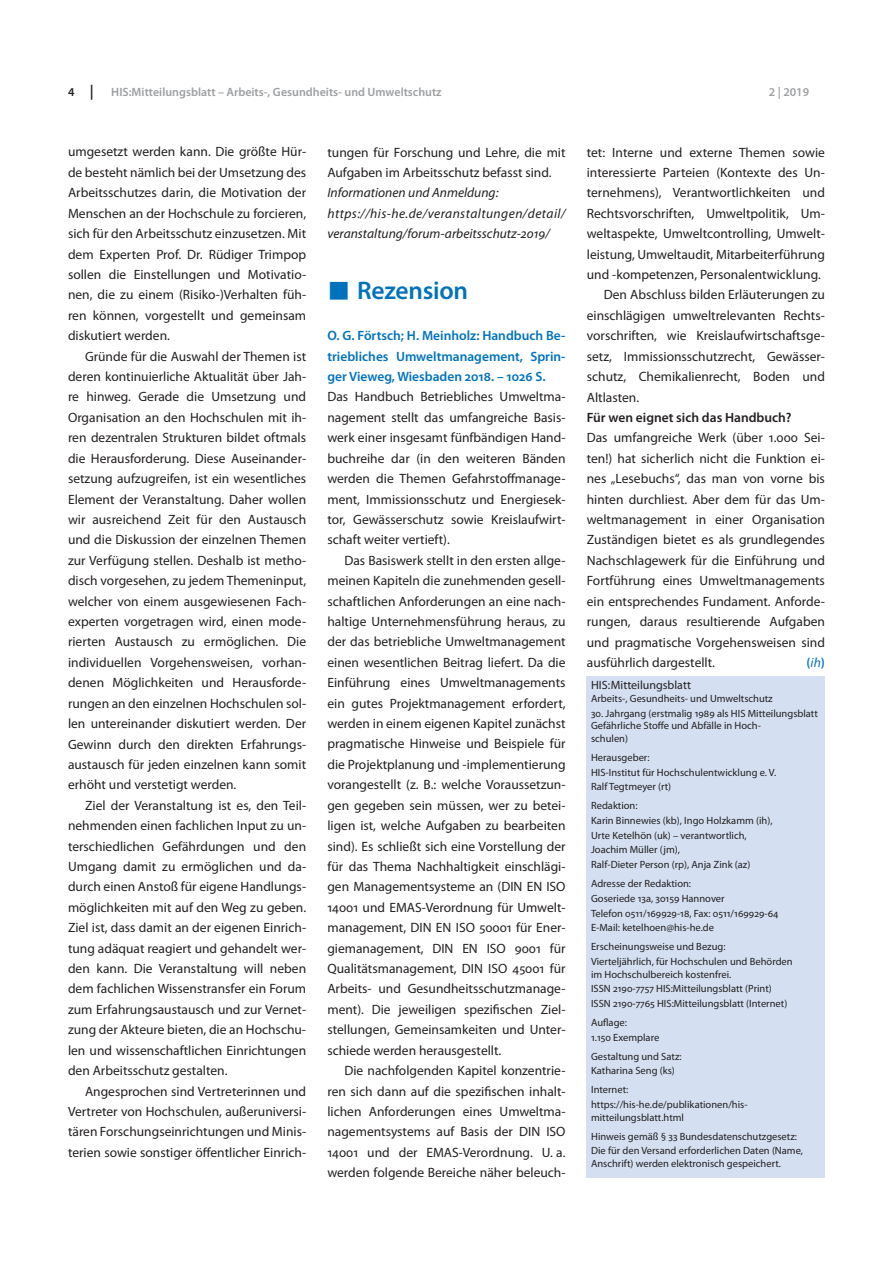
<style>
.page{position:relative;width:893px;height:1263px;background:#fff}
.page>*{position:absolute;margin:0;border:0;box-sizing:border-box;transform-origin:0 0}
.t1{font:600 25.5px "Myriad Pro";letter-spacing:-.01em;color:#0072bc}
.t2{font:13.5px/20.4px "Myriad Pro";color:#231f20;text-align:justify}
.t3{font:italic 13.5px/20.4px "Myriad Pro";color:#231f20}
.t4{font:600 13.5px/20.4px "Myriad Pro";color:#0072bc;text-align:justify}
.t5{font:600 13.5px "Myriad Pro";color:#231f20}
.t6{font:600 12px "Myriad Pro";color:#9d9fa2}
.t7{font:12px "Myriad Pro";color:#231f20}
.t8{font:600 12px "Myriad Pro";color:#231f20}
.t9{font:10.5px/14.7px "Myriad Pro";color:#231f20}
.s1{font-size:15px}
.s2{font-weight:400;font-style:italic}
</style>
<div class="page">
<div style="left:587px;top:676px;width:238px;height:502px;background:#d4e0f1"></div>
<p class="t8" style="left:68px;top:85px;width:27px">4 <span class="s1">|</span></p>
<p class="t6" style="left:111px;top:85px;width:332px">HIS:Mitteilungsblatt – Arbeits-, Gesundheits- und Umweltschutz</p>
<p class="t6" style="left:769px;top:85px;width:42px">2 | 2019</p>
<p class="t2" style="left:68px;top:142px;width:240px">umgesetzt werden kann. Die größte Hür&shy;de besteht nämlich bei der Umsetzung des Arbeitsschutzes darin, die Motivation der Menschen an der Hochschule zu forcieren, sich für den Arbeitsschutz einzusetzen. Mit dem Experten Prof. Dr. Rüdiger Trimpop sollen die Einstellungen und Motivatio&shy;nen, die zu einem (Risiko-)Verhalten füh&shy;ren können, vorgestellt und gemeinsam diskutiert werden.</p>
<p class="t2" style="left:68px;top:346px;width:240px;text-indent:17px">Gründe für die Auswahl der Themen ist deren kontinuierliche Aktualität über Jah&shy;re hinweg. Gerade die Umsetzung und Organisation an den Hochschulen mit ih&shy;ren dezentralen Strukturen bildet oftmals die Herausforderung. Diese Auseinander&shy;setzung aufzugreifen, ist ein wesentliches Element der Veranstaltung. Daher wollen wir ausreichend Zeit für den Austausch und die Diskussion der einzelnen Themen zur Verfügung stellen. Deshalb ist metho&shy;disch vorgesehen, zu jedem Themeninput, welcher von einem ausgewiesenen Fach&shy;experten vorgetragen wird, einen mode&shy;rierten Austausch zu ermöglichen. Die individuellen Vorgehensweisen, vorhan&shy;denen Möglichkeiten und Herausforde&shy;rungen an den einzelnen Hochschulen sol&shy;len untereinander diskutiert werden. Der Gewinn durch den direkten Erfahrungs&shy;austausch für jeden einzelnen kann somit erhöht und verstetigt werden.</p>
<p class="t2" style="left:68px;top:795px;width:240px;text-indent:17px">Ziel der Veranstaltung ist es, den Teil&shy;nehmenden einen fachlichen Input zu un&shy;terschiedlichen Gefährdungen und den Umgang damit zu ermöglichen und da&shy;durch einen Anstoß für eigene Handlungs&shy;möglichkeiten mit auf den Weg zu geben.<br>Ziel ist, dass damit an der eigenen Einrich&shy;tung adäquat reagiert und gehandelt wer&shy;den kann. Die Veranstaltung will neben dem fachlichen Wissenstransfer ein Forum zum Erfahrungsaustausch und zur Vernet&shy;zung der Akteure bieten, die an Hochschu&shy;len und wissenschaftlichen Einrichtungen den Arbeitsschutz gestalten.</p>
<p class="t2" style="left:68px;top:1080px;width:240px;text-indent:17px">Angesprochen sind Vertreterinnen und Vertreter von Hochschulen, außeruniversi&shy;tären Forschungseinrichtungen und Minis&shy;terien sowie sonstiger öffentlicher Einrich-</p>
<p class="t2" style="left:327px;top:142px;width:240px">tungen für Forschung und Lehre, die mit<br>Aufgaben im Arbeitsschutz befasst sind.</p>
<p class="t3" style="left:327px;top:182px;width:240px">Informationen und Anmeldung: https://his-he.de/veranstaltungen/detail/ veranstaltung/forum-arbeitsschutz-2019/</p>
<h1 class="t1" style="left:357px;top:275px;width:112px">Rezension</h1>
<p class="t4" style="left:327px;top:325px;width:240px">O. G. Förtsch; H. Meinholz: Handbuch Be&shy;triebliches Umweltmanagement, Sprin&shy;ger Vieweg, Wiesbaden 2018. – 1026 S.</p>
<p class="t2" style="left:327px;top:386px;width:240px">Das Handbuch Betriebliches Umweltma&shy;nagement stellt das umfangreiche Basis&shy;werk einer insgesamt fünfbändigen Hand&shy;buchreihe dar (in den weiteren Bänden werden die Themen Gefahrstoffmanage&shy;ment, Immissionsschutz und Energiesek&shy;tor, Gewässerschutz sowie Kreislaufwirt&shy;schaft weiter vertieft).</p>
<p class="t2" style="left:327px;top:550px;width:240px;text-indent:17px">Das Basiswerk stellt in den ersten allge&shy;meinen Kapiteln die zunehmenden gesell&shy;schaftlichen Anforderungen an eine nach&shy;haltige Unternehmensführung heraus, zu der das betriebliche Umweltmanagement einen wesentlichen Beitrag liefert. Da die Einführung eines Umweltmanagements ein gutes Projektmanagement erfordert, werden in einem eigenen Kapitel zunächst pragmatische Hinweise und Beispiele für die Projektplanung und -implementierung vorangestellt (z. B.: welche Voraussetzun&shy;gen gegeben sein müssen, wer zu betei&shy;ligen ist, welche Aufgaben zu bearbeiten sind). Es schließt sich eine Vorstellung der für das Thema Nachhaltigkeit einschlägi&shy;gen Managementsysteme an (DIN EN ISO 14001 und EMAS-Verordnung für Umwelt&shy;management, DIN EN ISO 50001 für Ener&shy;giemanagement, DIN EN ISO 9001 für Qualitätsmanagement, DIN ISO 45001 für Arbeits- und Gesundheitsschutzmanage&shy;ment). Die jeweiligen spezifischen Ziel&shy;stellungen, Gemeinsamkeiten und Unter&shy;schiede werden herausgestellt.</p>
<p class="t2" style="left:327px;top:1060px;width:240px;text-indent:17px">Die nachfolgenden Kapitel konzentrie&shy;ren sich dann auf die spezifischen inhalt&shy;lichen Anforderungen eines Umweltma&shy;nagementsystems auf Basis der DIN ISO 14001 und der EMAS-Verordnung. U. a. werden folgende Bereiche näher beleuch-</p>
<p class="t2" style="left:587px;top:142px;width:240px">tet: Interne und externe Themen sowie</p>
<p class="t2" style="left:587px;top:162px;width:240px">interessierte Parteien (Kontexte des Un-</p>
<p class="t2" style="left:587px;top:182px;width:240px">ternehmens), Verantwortlichkeiten und</p>
<p class="t2" style="left:587px;top:203px;width:240px">Rechtsvorschriften, Umweltpolitik, Um-</p>
<p class="t2" style="left:587px;top:223px;width:240px">weltaspekte, Umweltcontrolling, Umwelt-</p>
<p class="t2" style="left:587px;top:244px;width:240px">leistung, Umweltaudit, Mitarbeiterführung</p>
<p class="t2" style="left:587px;top:264px;width:235px">und -kompetenzen, Personalentwicklung.</p>
<p class="t2" style="left:604px;top:285px;width:223px">Den Abschluss bilden Erläuterungen zu</p>
<p class="t2" style="left:587px;top:305px;width:240px">einschlägigen umweltrelevanten Rechts-</p>
<p class="t2" style="left:587px;top:325px;width:240px">vorschriften, wie Kreislaufwirtschaftsge-</p>
<p class="t2" style="left:587px;top:346px;width:240px">setz, Immissionsschutzrecht, Gewässer-</p>
<p class="t2" style="left:587px;top:366px;width:240px">schutz, Chemikalienrecht, Boden und</p>
<p class="t2" style="left:587px;top:387px;width:54px">Altlasten.</p>
<p class="t5" style="left:587px;top:409px;width:206px">Für wen eignet sich das Handbuch?</p>
<p class="t2" style="left:587px;top:427px;width:240px">Das umfangreiche Werk (über 1.000 Sei&shy;ten!) hat sicherlich nicht die Funktion ei&shy;nes „Lesebuchs“, das man von vorne bis hinten durchliest. Aber dem für das Um&shy;weltmanagement in einer Organisation Zuständigen bietet es als grundlegendes Nachschlagewerk für die Einführung und Fortführung eines Umweltmanagements ein entsprechendes Fundament. Anforde&shy;rungen, daraus resultierende Aufgaben und pragmatische Vorgehensweisen sind ausführlich dargestellt.</p>
<p class="t4" style="left:806px;top:652px;width:20px">(<span class="s2">ih</span>)</p>
<p class="t7" style="left:591px;top:678px;width:101px">HIS:Mitteilungsblatt</p>
<p class="t9" style="left:591px;top:691px;width:183px">Arbeits-, Gesundheits- und Umweltschutz</p>
<p class="t9" style="left:591px;top:707px;width:228px;line-height:12.6px">30. Jahrgang (erstmalig 1989 als HIS Mitteilungsblatt<br>Gefährliche Stoffe und Abfälle in Hoch-<br>schulen)</p>
<p class="t9" style="left:591px;top:750px;width:187px">Herausgeber:<br>HIS-Institut für Hochschulentwicklung e. V.<br>Ralf Tegtmeyer (rt)</p>
<p class="t9" style="left:591px;top:798px;width:183px">Redaktion:<br>Karin Binnewies (kb), Ingo Holzkamm (ih),<br>Urte Ketelhön (uk) – verantwortlich,<br>Joachim Müller (jm),<br>Ralf-Dieter Person (rp), Anja Zink (az)</p>
<p class="t9" style="left:591px;top:876px;width:189px">Adresse der Redaktion:<br>Goseriede 13a, 30159 Hannover<br>Telefon 0511/169929-18, Fax: 0511/169929-64<br>E-Mail: ketelhoen@his-he.de</p>
<p class="t9" style="left:591px;top:939px;width:203px">Erscheinungsweise und Bezug:<br>Vierteljährlich, für Hochschulen und Behörden</p>
<p class="t9" style="left:591px;top:966px;width:198px">im Hochschulbereich kostenfrei.<br>ISSN 2190-7757 HIS:Mitteilungsblatt (Print)<br>ISSN 2190-7765 HIS:Mitteilungsblatt (Internet)</p>
<p class="t9" style="left:591px;top:1015px;width:70px">Auflage:<br>1.150 Exemplare</p>
<p class="t9" style="left:591px;top:1049px;width:92px">Gestaltung und Satz:<br>Katharina Seng (ks)</p>
<p class="t9" style="left:591px;top:1082px;width:158px">Internet: https://his-he.de/publikationen/his-</p>
<p class="t9" style="left:591px;top:1107px;width:207px;line-height:18.9px">mitteilungsblatt.html<br>Hinweis gemäß § 33 Bundesdatenschutzgesetz:</p>
<p class="t9" style="left:591px;top:1144px;width:213px;line-height:12.6px">Die für den Versand erforderlichen Daten (Name,<br>Anschrift) werden elektronisch gespeichert.</p>
</div>
